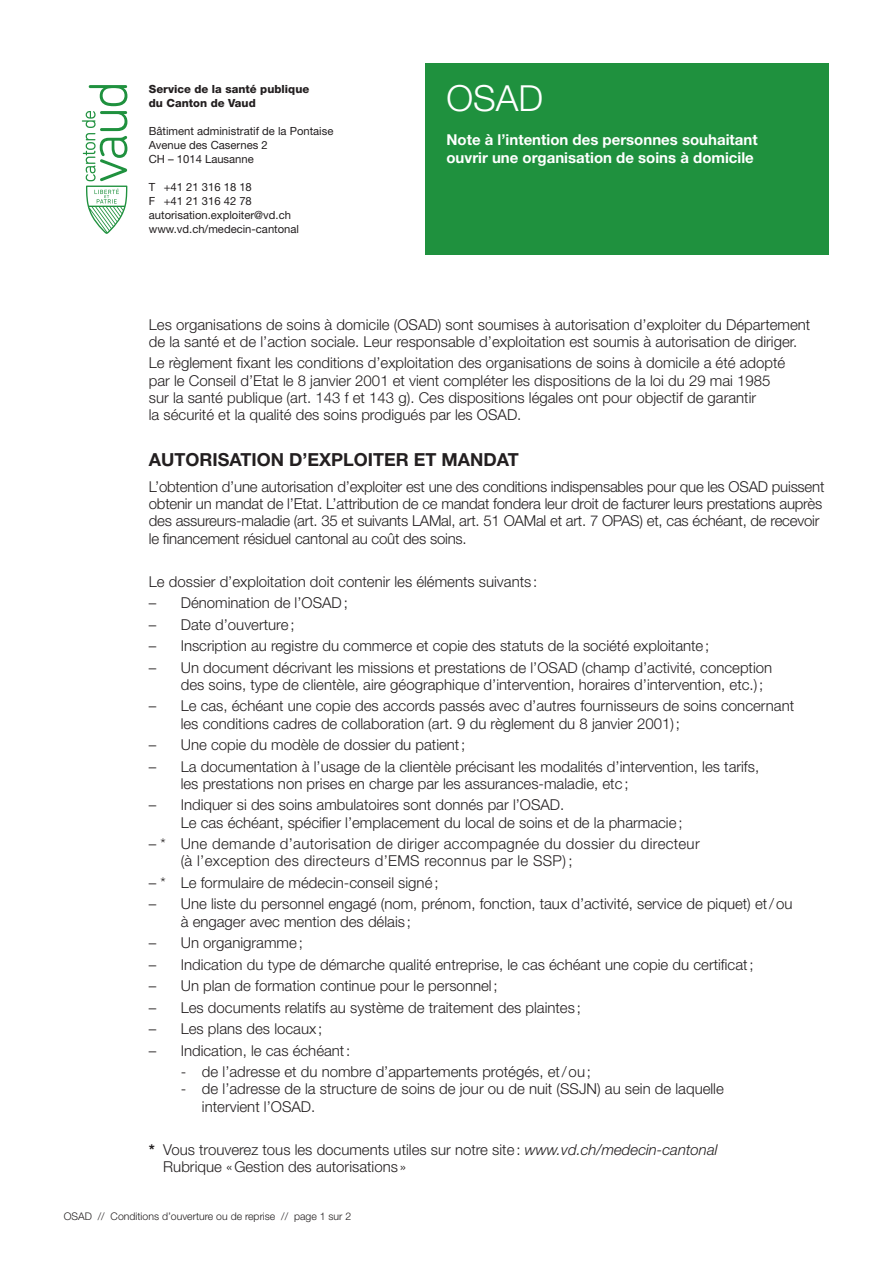
<style>
.page{position:relative;width:893px;height:1263px;background:#fff}
.page>*{position:absolute;margin:0;border:0;box-sizing:border-box;transform-origin:0 0}
.t1{font:300 36px "Helvetica Neue LT Std";color:#fff}
.t2{font:700 18px "Helvetica Neue LT Std";color:#231f20}
.t3{font:300 15px/17.2px "Helvetica Neue LT Std";color:#231f20}
.t4{font:300 15px/17.2px "Helvetica Neue LT Std";letter-spacing:.02em;color:#231f20}
.t5{font:700 15px/17.2px "Helvetica Neue LT Std";color:#fff}
.t6{font:11.25px/14.1px "Helvetica Neue LT Std";color:#231f20}
.t7{font:800 11.25px/14.1px "Helvetica Neue LT Std";color:#231f20}
.t8{font:300 10.5px "Helvetica Neue LT Std";color:#231f20}
.s1{font-weight:700}
.s2{font-style:italic}
</style>
<div class="page">
<div style="left:425px;top:64px;width:404px;height:191px;background:#1f913e"></div>
<svg style="left:82px;top:85px;width:45px;height:149px"></svg>
<p class="t7" style="left:149px;top:82px;width:162px">Service de la santé publique du Canton de Vaud</p>
<p class="t6" style="left:149px;top:124px;width:186px">Bâtiment administratif de la Pontaise<br>Avenue des Casernes 2<br>CH – 1014 Lausanne</p>
<p class="t6" style="left:149px;top:180px;width:152px">T +41 21 316 18 18<br>F +41 21 316 42 78 autorisation.exploiter@vd.ch www.vd.ch/medecin-cantonal</p>
<h1 class="t1" style="left:446px;top:76px;width:98px">OSAD</h1>
<p class="t5" style="left:446px;top:131px;width:313px">Note à l’intention des personnes souhaitant ouvrir une organisation de soins à domicile</p>
<p class="t3" style="left:149px;top:315px;width:663px">Les organisations de soins à domicile (OSAD) sont soumises à autorisation d’exploiter du Département de la santé et de l’action sociale. Leur responsable d’exploitation est soumis à autorisation de diriger.</p>
<p class="t3" style="left:149px;top:354px;width:638px">Le règlement fixant les conditions d’exploitation des organisations de soins à domicile a été adopté par le Conseil d’Etat le 8 janvier 2001 et vient compléter les dispositions de la loi du 29 mai 1985 sur la santé publique (art. 143 f et 143 g). Ces dispositions légales ont pour objectif de garantir<br>la sécurité et la qualité des soins prodigués par les OSAD.</p>
<p class="t2" style="left:149px;top:449px;width:371px">AUTORISATION D’EXPLOITER ET MANDAT</p>
<p class="t3" style="left:149px;top:478px;width:677px">L’obtention d’une autorisation d’exploiter est une des conditions indispensables pour que les OSAD puissent obtenir un mandat de l’Etat. L’attribution de ce mandat fondera leur droit de facturer leurs prestations auprès des assureurs-maladie (art. 35 et suivants LAMal, art. 51 OAMal et art. 7 OPAS) et, cas échéant, de recevoir le financement résiduel cantonal au coût des soins.</p>
<p class="t3" style="left:149px;top:572px;width:390px">Le dossier d’exploitation doit contenir les éléments suivants :</p>
<p class="t3" style="left:149px;top:594px;width:201px">– Dénomination de l’OSAD;</p>
<p class="t3" style="left:149px;top:615px;width:147px">– Date d’ouverture;</p>
<p class="t3" style="left:149px;top:637px;width:562px">– Inscription au registre du commerce et copie des statuts de la société exploitante;</p>
<p class="t3" style="left:181px;top:658px;width:593px;text-indent:-32px">– Un document décrivant les missions et prestations de l’OSAD (champ d’activité, conception des soins, type de clientèle, aire géographique d’intervention, horaires d’intervention, etc.);</p>
<p class="t3" style="left:181px;top:697px;width:615px;text-indent:-32px">– Le cas, échéant une copie des accords passés avec d’autres fournisseurs de soins concernant les conditions cadres de collaboration (art. 9 du règlement du 8 janvier 2001);</p>
<p class="t3" style="left:149px;top:736px;width:318px">– Une copie du modèle de dossier du patient;</p>
<p class="t3" style="left:181px;top:757px;width:580px;text-indent:-32px">– La documentation à l’usage de la clientèle précisant les modalités d’intervention, les tarifs, les prestations non prises en charge par les assurances-maladie, etc;</p>
<p class="t3" style="left:181px;top:796px;width:503px;text-indent:-32px">– Indiquer si des soins ambulatoires sont donnés par l’OSAD.<br>Le cas échéant, spécifier l’emplacement du local de soins et de la pharmacie;</p>
<p class="t4" style="left:181px;top:835px;width:520px;text-indent:-32px">– * Une demande d’autorisation de diriger accompagnée du dossier du directeur (à l’exception des directeurs d’EMS reconnus par le SSP) ;</p>
<p class="t3" style="left:149px;top:874px;width:291px">– * Le formulaire de médecin-conseil signé;</p>
<p class="t3" style="left:181px;top:895px;width:613px;text-indent:-32px">– Une liste du personnel engagé (nom, prénom, fonction, taux d’activité, service de piquet) et/ou à engager avec mention des délais ;</p>
<p class="t3" style="left:149px;top:934px;width:156px">– Un organigramme;</p>
<p class="t3" style="left:149px;top:955px;width:606px">– Indication du type de démarche qualité entreprise, le cas échéant une copie du certificat;</p>
<p class="t3" style="left:149px;top:977px;width:350px">– Un plan de formation continue pour le personnel;</p>
<p class="t3" style="left:149px;top:998px;width:434px">– Les documents relatifs au système de traitement des plaintes ;</p>
<p class="t3" style="left:149px;top:1020px;width:175px">– Les plans des locaux ;</p>
<p class="t3" style="left:149px;top:1041px;width:203px">– Indication, le cas échéant:</p>
<p class="t3" style="left:181px;top:1063px;width:412px">- de l’adresse et du nombre d’appartements protégés, et/ou;</p>
<p class="t3" style="left:202px;top:1080px;width:523px;text-indent:-21px">- de l’adresse de la structure de soins de jour ou de nuit (SSJN) au sein de laquelle intervient l’OSAD.</p>
<p class="t3" style="left:163px;top:1140px;width:556px;text-indent:-14px"><span class="s1">*</span> Vous trouverez tous les documents utiles sur notre site: <span class="s2">www.vd.ch/medecin-cantonal<br></span>Rubrique «Gestion des autorisations »</p>
<p class="t8" style="left:64px;top:1210px;width:289px">OSAD // Conditions d’ouverture ou de reprise // page 1 sur 2</p>
</div>
